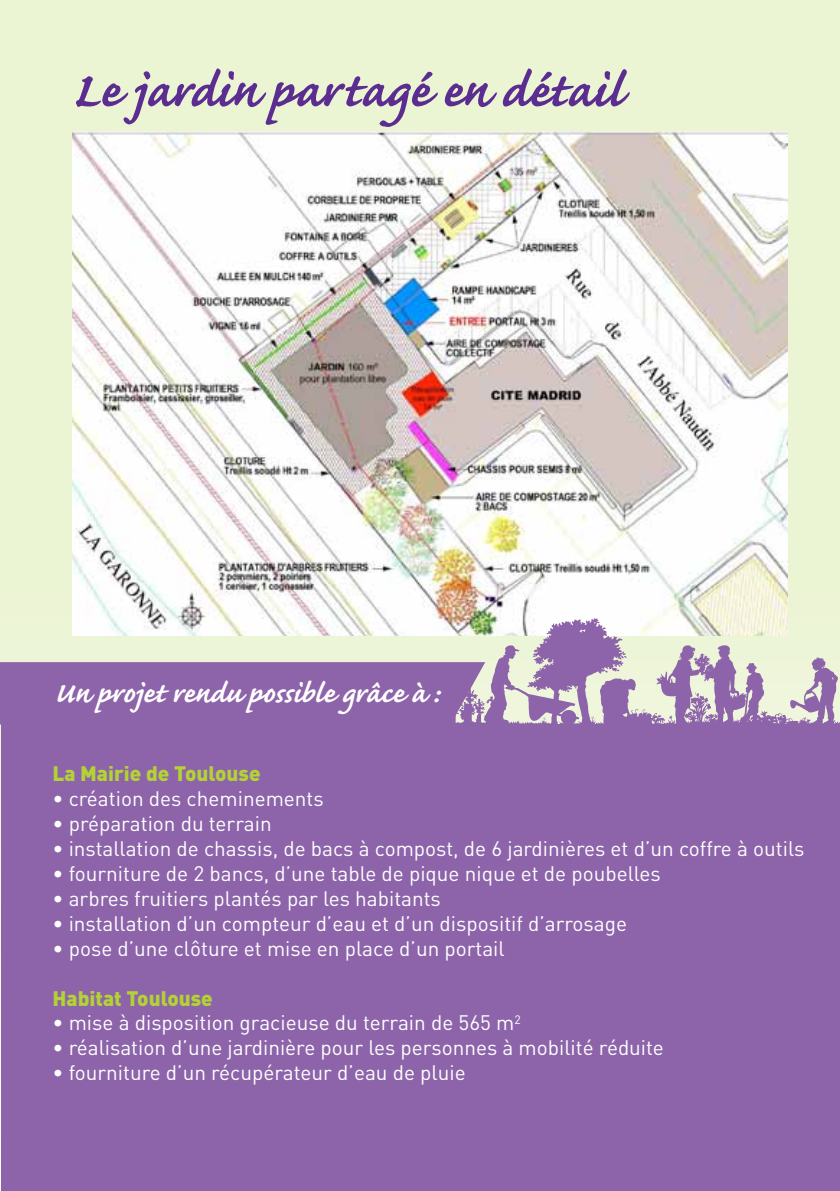
<style>
.page{position:relative;width:840px;height:1191px;background:#fff}
.page>*{position:absolute;margin:0;border:0;box-sizing:border-box;transform-origin:0 0}
.t1{font:700 62.2px "Caflisch Script";color:#5c2d91}
.t2{font:700 36px "Caflisch Script";letter-spacing:-.005em;color:#fff}
.t3{font:20.8px "DIN";color:#fff}
.t4{font:900 20.8px "DIN";color:#b3d235}
</style>
<div class="page">
<div style="left:0;top:0;width:839px;height:1191px;background:#ebf4d3"></div>
<div style="left:1px;top:724px;width:838px;height:467px;background:#8d64aa"></div>
<img style="left:72px;top:132px;width:715px;height:486px">
<svg style="left:0;top:618px;width:839px;height:107px"></svg>
<h1 class="t1" style="left:72px;top:59px;width:551px">Le jardin partagé en détail</h1>
<h2 class="t2" style="left:54px;top:675px;width:386px">Un projet rendu possible grâce à :</h2>
<p class="t4" style="left:52px;top:760px;width:209px">La Mairie de Toulouse</p>
<p class="t3" style="left:52px;top:786px;width:272px">• création des cheminements</p>
<p class="t3" style="left:52px;top:810px;width:221px">• préparation du terrain</p>
<p class="t3" style="left:52px;top:835px;width:753px">• installation de chassis, de bacs à compost, de 6 jardinières et d’un coffre à outils</p>
<p class="t3" style="left:52px;top:860px;width:609px">• fourniture de 2 bancs, d’une table de pique nique et de poubelles</p>
<p class="t3" style="left:52px;top:885px;width:390px">• arbres fruitiers plantés par les habitants</p>
<p class="t3" style="left:52px;top:910px;width:576px">• installation d’un compteur d’eau et d’un dispositif d’arrosage</p>
<p class="t3" style="left:52px;top:935px;width:453px">• pose d’une clôture et mise en place d’un portail</p>
<p class="t4" style="left:52px;top:984px;width:162px">Habitat Toulouse</p>
<p class="t3" style="left:52px;top:1010px;width:469px">• mise à disposition gracieuse du terrain de 565 m<sup>2</sup></p>
<p class="t3" style="left:52px;top:1034px;width:612px">• réalisation d’une jardinière pour les personnes à mobilité réduite</p>
<p class="t3" style="left:52px;top:1059px;width:414px">• fourniture d’un récupérateur d’eau de pluie</p>
</div>
